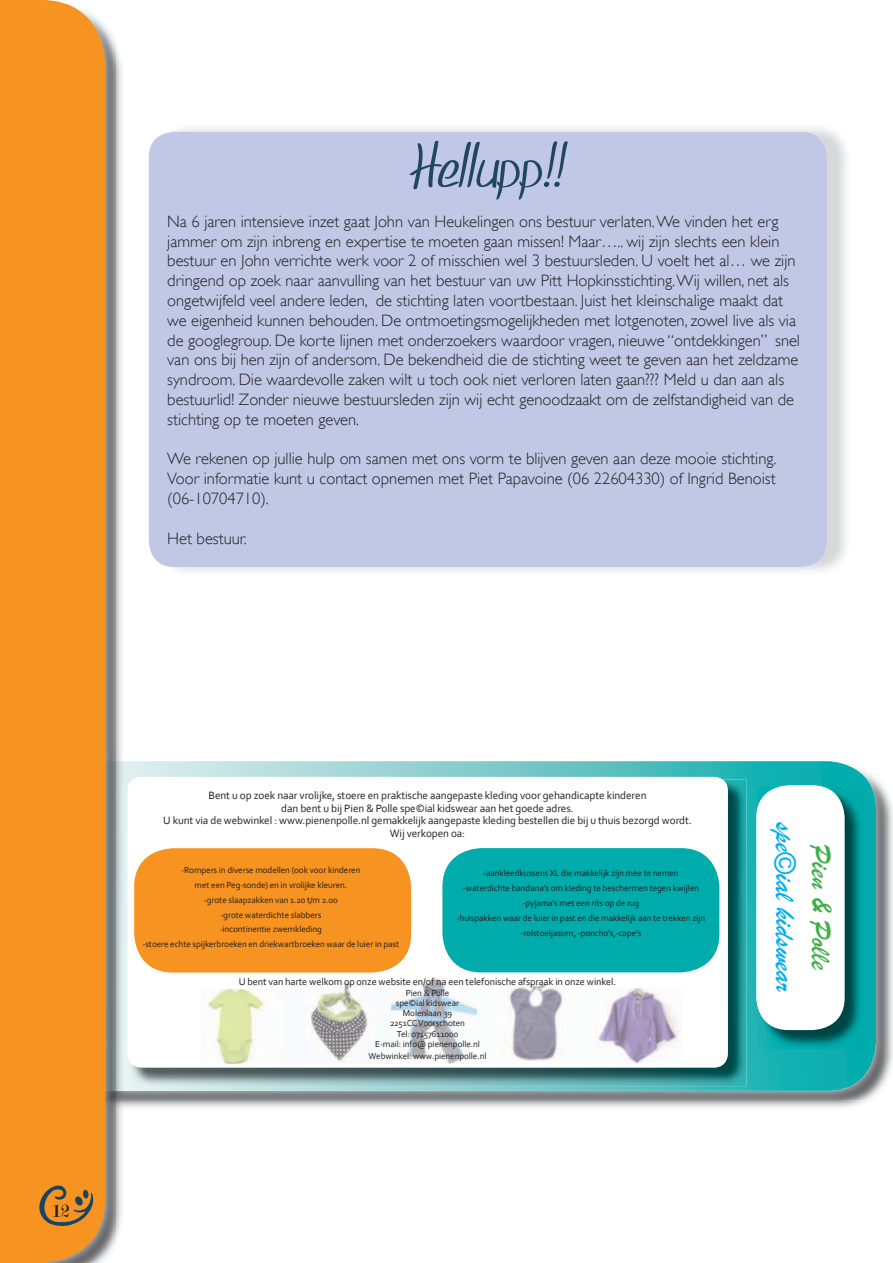
<style>
.page{position:relative;width:893px;height:1263px;background:#fff}
.page>*{position:absolute;margin:0;border:0;box-sizing:border-box;transform-origin:0 0}
.t1{font:70.5px "SF Foxboro Script";color:#214661}
.t2{font:29.85px "Brush Script";letter-spacing:-.01em;color:#00aeef}
.t3{font:29.85px "Brush Script";color:#40ae49}
.t4{font:19.5px "Modern";color:#231f20}
.t5{font:300 16.5px/19.8px "Gill Sans";color:#231f20}
.t6{font:11.1px/12.5px "Corbel";letter-spacing:-.01em;color:#231f20;text-align:center}
.t7{font:10.2px "Corbel";letter-spacing:-.01em;color:#231f20}
.t8{font:9.15px/14.7px "Corbel";letter-spacing:-.01em;color:#231f20;text-align:center}
</style>
<div class="page">
<img style="left:843px;top:792px;width:50px;height:316px">
<img style="left:836px;top:779px;width:50px;height:321px">
<svg style="left:124px;top:761px;width:752px;height:330px;background:#58c2c2"></svg>
<img style="left:130px;top:779px;width:617px;height:307px">
<div style="left:128px;top:777px;width:600px;height:290px;background:#fff;border-radius:14px"></div>
<img style="left:207px;top:989px;width:60px;height:75px">
<img style="left:306px;top:982px;width:63px;height:81px">
<img style="left:391px;top:978px;width:86px;height:86px">
<img style="left:508px;top:984px;width:55px;height:77px">
<img style="left:595px;top:989px;width:85px;height:75px">
<div style="left:134px;top:848px;width:277px;height:124px;background:#f79321;border-radius:39px"></div>
<img style="left:759px;top:787px;width:104px;height:262px">
<div style="left:756px;top:785px;width:89px;height:245px;background:#fff;border-radius:32px"></div>
<div style="left:442px;top:848px;width:277px;height:124px;background:#00acab;border-radius:39px"></div>
<img style="left:115px;top:42px;width:8px;height:1202px">
<svg style="left:115px;top:751px;width:8px;height:10px"></svg>
<svg style="left:115px;top:1091px;width:9px;height:18px"></svg>
<img style="left:115px;top:761px;width:9px;height:330px">
<img style="left:105px;top:27px;width:10px;height:1231px">
<div style="left:0;top:0;width:105px;height:1263px;background:#f79321"></div>
<svg style="left:39px;top:1185px;width:56px;height:42px;background:#bf7f30"></svg>
<div style="left:149px;top:132px;width:678px;height:435px;background:#c0c8e6"></div>
<h1 class="t1" style="left:409px;top:128px;width:155px">Hellupp!!</h1>
<p class="t5" style="left:167px;top:211px;width:634px">Na 6 jaren intensieve inzet gaat John van Heukelingen ons bestuur verlaten. We vinden het erg jammer om zijn inbreng en expertise te moeten gaan missen! Maar….. wij zijn slechts een klein bestuur en John verrichte werk voor 2 of misschien wel 3 bestuursleden. U voelt het al… we zijn dringend op zoek naar aanvulling van het bestuur van uw Pitt Hopkinsstichting. Wij willen, net als ongetwijfeld veel andere leden, de stichting laten voortbestaan. Juist het kleinschalige maakt dat we eigenheid kunnen behouden. De ontmoetingsmogelijkheden met lotgenoten, zowel live als via de googlegroup. De korte lijnen met onderzoekers waardoor vragen, nieuwe “ontdekkingen” snel van ons bij hen zijn of andersom. De bekendheid die de stichting weet te geven aan het zeldzame syndroom. Die waardevolle zaken wilt u toch ook niet verloren laten gaan??? Meld u dan aan als bestuurlid! Zonder nieuwe bestuursleden zijn wij echt genoodzaakt om de zelfstandigheid van de stichting op te moeten geven.</p>
<p class="t5" style="left:167px;top:449px;width:611px;text-align:justify">We rekenen op jullie hulp om samen met ons vorm te blijven geven aan deze mooie stichting.<br>Voor informatie kunt u contact opnemen met Piet Papavoine (06 22604330) of Ingrid Benoist (06-10704710).</p>
<p class="t5" style="left:167px;top:528px;width:81px">Het bestuur.</p>
<p class="t4" style="left:52px;top:1201px;width:19px">12</p>
<p class="t6" style="left:163px;top:789px;width:530px">Bent u op zoek naar vrolijke, stoere en praktische aangepaste kleding voor gehandicapte kinderen<br>dan bent u bij Pien &amp; Polle spe©ial kidswear aan het goede adres.<br>U kunt via de webwinkel : www.pienenpolle.nl gemakkelijk aangepaste kleding bestellen die bij u thuis bezorgd wordt.<br>Wij verkopen oa:</p>
<p class="t8" style="left:142px;top:863px;width:258px">-Rompers in diverse modellen (ook voor kinderen<br>met een Peg-sonde) en in vrolijke kleuren.<br>-grote slaapzakken van 1.20 t/m 2.00<br>-grote waterdichte slabbers<br>-incontinentie zwemkleding<br>-stoere echte spijkerbroeken en driekwartbroeken waar de luier in past</p>
<p class="t8" style="left:457px;top:866px;width:250px">-aankleedkussens XL die makkelijk zijn mee te nemen<br>-waterdichte bandana’s om kleding te beschermen tegen kwijlen -pyjama’s met een rits op de rug<br>-huispakken waar de luier in past en die makkelijk aan te trekken zijn -rolstoeljassen, -poncho’s,-cape’s</p>
<p class="t7" style="left:239px;top:976px;width:379px">U bent van harte welkom op onze website en/of na een telefonische afspraak in onze winkel.</p>
<p class="t8" style="left:375px;top:987px;width:106px;line-height:10.2px">Pien &amp; Polle<br>spe©ial kidswear<br>Molenlaan 39<br>2251CC Voorschoten<br>Tel: 07157611000<br>E-mail: info@ pienenpolle.nl</p>
<p class="t8" style="left:369px;top:1049px;width:119px">Webwinkel: www.pienenpolle.nl</p>
<h2 class="t2" style="left:804px;top:822px;width:172px;rotate:90deg">spe©ial kidswear</h2>
<h2 class="t3" style="left:839px;top:844px;width:128px;rotate:90deg">Pien &amp; Polle</h2>
</div>
